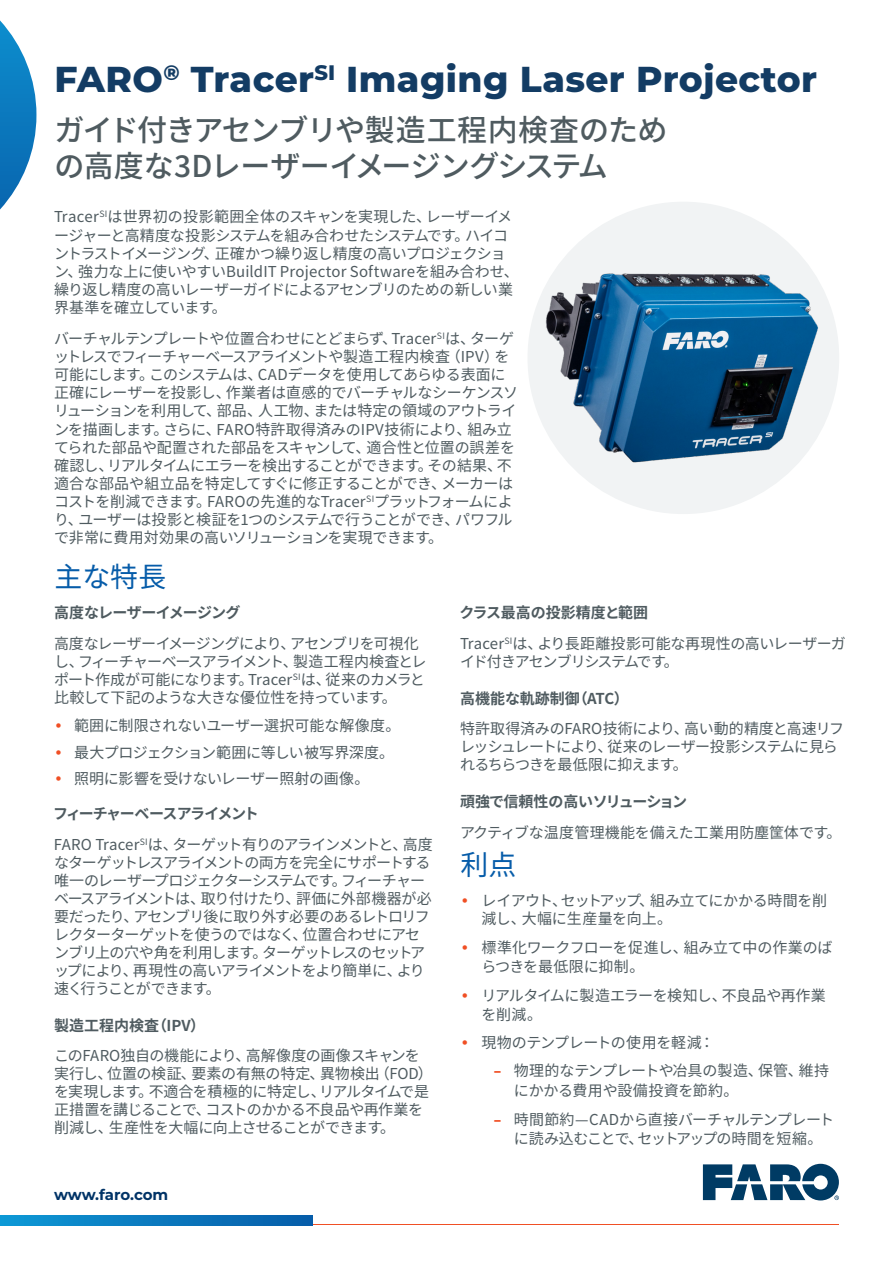
<style>
.page{position:relative;width:893px;height:1263px;background:#fff}
.page>*{position:absolute;margin:0;border:0;box-sizing:border-box;transform-origin:0 0}
.t1{font:800 36px "Montserrat";letter-spacing:.01em;color:#133c64}
.t2{font:500 30px/36px "Noto Sans CJ Kjp";letter-spacing:-.025em;color:#4f5b60}
.t3{font:27.9px "Noto Sans CJ Kjp";letter-spacing:.01em;color:#065ca9}
.t4{font:15px/18.1px "Noto Sans CJ Kjp";letter-spacing:-.03em;color:#4f5b60}
.t5{font:15px/18px "Noto Sans CJ Kjp";letter-spacing:-.06em;color:#4f5b60}
.t6{font:15px/18px "Noto Sans CJ Kjp";letter-spacing:-.05em;color:#4f5b60}
.t7{font:15px/30.6px "Noto Sans CJ Kjp";letter-spacing:-.07em;color:#4f5b60}
.t8{font:15px/19.5px "Noto Sans CJ Kjp";letter-spacing:-.01em;color:#4f5b60}
.t9{font:700 15px "Noto Sans CJ Kjp";letter-spacing:-.045em;color:#4f5b60}
.t10{font:15px "Noto Sans CJ Kjp";letter-spacing:-.005em;color:#4f5b60}
.t11{font:700 15px "Noto Sans CJ Kjp";letter-spacing:-.015em;color:#4f5b60}
.t12{font:15px "Noto Sans CJ Kjp";letter-spacing:-.085em;color:#4f5b60}
.t13{font:700 15px "Montserrat";letter-spacing:-.01em;color:#036}
.s1{font-weight:700}
.s2{font-family:"Open Sans";font-weight:700;color:#f04f24}
</style>
<div class="page">
<hr style="left:53px;top:1224px;width:786px;height:1px;background:#f04f24">
<svg style="left:0;top:1215px;width:312px;height:10px;background:#0a79be"></svg>
<svg style="left:0;top:20px;width:36px;height:189px"></svg>
<svg style="left:703px;top:1164px;width:136px;height:36px"></svg>
<div style="left:527px;top:202px;width:312px;height:312px;background:#f1f3f4;border-radius:50%"></div>
<img style="left:528px;top:256px;width:311px;height:207px">
<h1 class="t1" style="left:54px;top:53px;width:764px">FARO<sup>®</sup> Tracer<sup>SI</sup> Imaging Laser Projector</h1>
<h2 class="t2" style="left:54px;top:113px;width:615px">ガイド付きアセンブリや製造工程内検査のための高度な3Dレーザーイメージングシステム</h2>
<p class="t4" style="left:54px;top:208px;width:466px">Tracer<sup>SI</sup>は世界初の投影範囲全体のスキャンを実現した、レーザーイメージャーと高精度な投影システムを組み合わせたシステムです。ハイコントラストイメージング、正確かつ繰り返し精度の高いプロジェクション、強力な上に使いやすいBuildIT Projector Softwareを組み合わせ、繰り返し精度の高いレーザーガイドによるアセンブリのための新しい業界基準を確立しています。</p>
<p class="t4" style="left:54px;top:329px;width:466px">バーチャルテンプレートや位置合わせにとどまらず、Tracer<sup>SI</sup>は、ターゲットレスでフィーチャーベースアライメントや製造工程内検査（IPV）を可能にします。このシステムは、CADデータを使用してあらゆる表面に正確にレーザーを投影し、作業者は直感的でバーチャルなシーケンスソリューションを利用して、部品、人工物、または特定の領域のアウトラインを描画します。さらに、FARO特許取得済みのIPV技術により、組み立てられた部品や配置された部品をスキャンして、適合性と位置の誤差を確認し、リアルタイムにエラーを検出することができます。その結果、不適合な部品や組立品を特定してすぐに修正することができ、メーカーはコストを削減できます。FAROの先進的なTracer<sup>SI</sup>プラットフォームにより、ユーザーは投影と検証を1つのシステムで行うことができ、パワフルで非常に費用対効果の高いソリューションを実現できます。</p>
<h3 class="t3" style="left:54px;top:561px;width:113px">主な特長</h3>
<p class="t9" style="left:54px;top:604px;width:188px">高度なレーザーイメージング</p>
<p class="t6" style="left:54px;top:634px;width:374px">高度なレーザーイメージングにより、アセンブリを可視化し、フィーチャーベースアライメント、製造工程内検査とレポート作成が可能になります。Tracer<sup>SI</sup>は、従来のカメラと比較して下記のような大きな優位性を持っています。</p>
<p class="t4" style="left:74px;top:713px;width:328px;line-height:26.5px">範囲に制限されないユーザー選択可能な解像度。最大プロジェクション範囲に等しい被写界深度。照明に影響を受けないレーザー照射の画像。</p>
<p class="t7" style="left:53px;top:799px;width:381px"><span class="s1">フィーチャーベースアライメント<br></span>FARO Tracer<sup>SI</sup>は、ターゲット有りのアラインメントと、高度</p>
<p class="t5" style="left:54px;top:853px;width:379px">なターゲットレスアライメントの両方を完全にサポートする唯一のレーザープロジェクターシステムです。フィーチャーベースアライメントは、取り付けたり、評価に外部機器が必要だったり、アセンブリ後に取り外す必要のあるレトロリフレクターターゲットを使うのではなく、位置合わせにアセンブリ上の穴や角を利用します。ターゲットレスのセットアップにより、再現性の高いアライメントをより簡単に、より速く行うことができます。</p>
<p class="t11" style="left:54px;top:1017px;width:153px">製造工程内検査（IPV）</p>
<p class="t4" style="left:54px;top:1047px;width:380px">このFARO独自の機能により、高解像度の画像スキャンを実行し、位置の検証、要素の有無の特定、異物検出（FOD）を実現します。不適合を積極的に特定し、リアルタイムで是正措置を講じることで、コストのかかる不良品や再作業を削減し、生産性を大幅に向上させることができます。</p>
<p class="t13" style="left:54px;top:1184px;width:116px">www.faro.com</p>
<p class="t4" style="left:460px;top:598px;width:388px;line-height:30.6px"><span class="s1">クラス最高の投影精度と範囲<br></span>Tracer<sup>SI</sup>は、より長距離投影可能な再現性の高いレーザーガ</p>
<p class="t12" style="left:460px;top:653px;width:220px">イド付きアセンブリシステムです。</p>
<p class="t11" style="left:460px;top:690px;width:170px">高機能な軌跡制御（ATC）</p>
<p class="t4" style="left:460px;top:720px;width:386px">特許取得済みのFARO技術により、高い動的精度と高速リフレッシュレートにより、従来のレーザー投影システムに見られるちらつきを最低限に抑えます。</p>
<p class="t9" style="left:460px;top:793px;width:229px">頑強で信頼性の高いソリューション</p>
<p class="t10" style="left:460px;top:823px;width:383px">アクティブな温度管理機能を備えた工業用防塵筐体です。</p>
<h3 class="t3" style="left:460px;top:848px;width:58px">利点</h3>
<p class="t4" style="left:482px;top:892px;width:347px">レイアウト、セットアップ、組み立てにかかる時間を削減し、大幅に生産量を向上。</p>
<p class="t4" style="left:482px;top:938px;width:353px;line-height:19.5px">標準化ワークフローを促進し、組み立て中の作業のばらつきを最低限に抑制。</p>
<p class="t4" style="left:482px;top:986px;width:346px;line-height:19.5px">リアルタイムに製造エラーを検知し、不良品や再作業を削減。</p>
<p class="t4" style="left:482px;top:1033px;width:234px">現物のテンプレートの使用を軽減：</p>
<p class="t8" style="left:514px;top:1061px;width:317px;text-indent:-20px"><span class="s2">–</span> 物理的なテンプレートや冶具の製造、保管、維持にかかる費用や設備投資を節約。</p>
<p class="t4" style="left:494px;top:1109px;width:342px;line-height:19.5px;text-align:center"><span class="s2">–</span> 時間節約—CADから直接バーチャルテンプレートに読み込むことで、セットアップの時間を短縮。</p>
</div>
